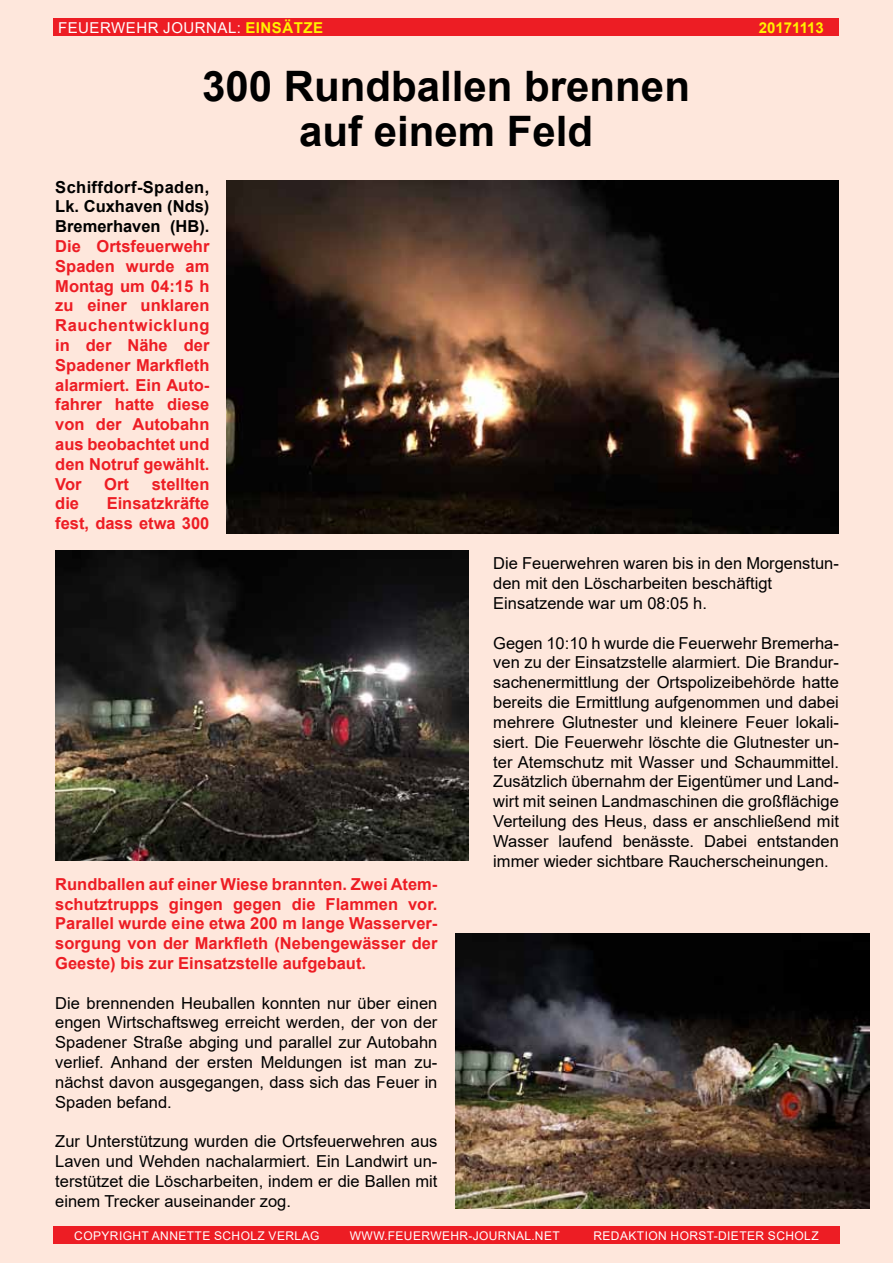
<style>
.page{position:relative;width:893px;height:1263px;background:#fee7dc}
.page>*{position:absolute;margin:0;border:0;box-sizing:border-box;transform-origin:0 0}
.t1{font:700 42px/45px "Arial";color:#000;text-align:center}
.t2{font:16.5px/19.8px "Arial";color:#000;text-align:justify}
.t3{font:700 16.5px/19.8px "Arial";color:#ed1d24;text-align:justify}
.t4{font:700 16.5px/19.8px "Arial";color:#000;text-align:justify}
.t5{font:15px "Arial";letter-spacing:.035em;color:#fff}
.t6{font:700 15px "Arial";color:#fff200}
.t7{font:12px "Arial";letter-spacing:.035em;color:#fff}
.s1{font-weight:700;color:#fff200}
</style>
<div class="page">
<div style="left:53px;top:1226px;width:787px;height:18px;background:#ed1d24"></div>
<div style="left:54px;top:18px;width:785px;height:18px;background:#ed1d24"></div>
<img style="left:226px;top:180px;width:613px;height:354px">
<img style="left:55px;top:550px;width:414px;height:311px">
<img style="left:455px;top:933px;width:414px;height:276px">
<p class="t5" style="left:58px;top:17px;width:265px">Feuerwehr Journal: <span class="s1">Einsätze</span></p>
<p class="t6" style="left:759px;top:17px;width:67px">20171113</p>
<h1 class="t1" style="left:202px;top:64px;width:489px">300 Rundballen brennen auf einem Feld</h1>
<p class="t4" style="left:55px;top:177px;width:156px">Schiffdorf-Spaden, Lk. Cuxhaven (Nds)<br>Bremerhaven (HB).</p>
<p class="t3" style="left:55px;top:236px;width:156px">Die Ortsfeuerwehr Spaden wurde am Montag um 04:15 h zu einer unklaren Rauchentwicklung in der Nähe der Spadener Markfleth alarmiert. Ein Auto&shy;fahrer hatte diese von der Autobahn aus beobachtet und den Notruf gewählt.<br>Vor</p>
<p class="t3" style="left:104px;top:474px;width:26px">Ort</p>
<p class="t3" style="left:152px;top:474px;width:59px">stellten</p>
<p class="t3" style="left:55px;top:494px;width:156px;text-align:right">Einsatzkräfte<br>fest, dass etwa 300</p>
<p class="t3" style="left:55px;top:494px;width:25px">die</p>
<p class="t3" style="left:55px;top:874px;width:384px">Rundballen auf einer Wiese brannten. Zwei Atem&shy;schutztrupps gingen gegen die Flammen vor.<br>Parallel wurde eine etwa 200 m lange Wasserver&shy;sorgung von der Markfleth (Nebengewässer der Geeste) bis zur Einsatzstelle aufgebaut.</p>
<p class="t2" style="left:55px;top:993px;width:384px">Die brennenden Heuballen konnten nur über einen engen Wirtschaftsweg erreicht werden, der von der Spadener Straße abging und parallel zur Autobahn verlief. Anhand der ersten Meldungen ist man zu&shy;nächst davon ausgegangen, dass sich das Feuer in Spaden befand.</p>
<p class="t2" style="left:55px;top:1131px;width:384px">Zur U nterstützung wurden die Ortsfeuerwehren aus Laven und Wehden nachalarmiert. Ein Landwirt un&shy;terstützet die Löscharbeiten, indem er die Ballen mit einem Trecker auseinander zog.</p>
<p class="t2" style="left:493px;top:554px;width:347px;text-align:left">Die Feuerwehren waren bis in den Morgenstun&shy;den mit den Löscharbeiten beschäftigt<br>Einsatzende war um 08:05 h.</p>
<p class="t2" style="left:493px;top:633px;width:347px">Gegen 10:10 h wurde die Feuerwehr Bremerha&shy;ven zu der Einsatzstelle alarmiert. Die Brandur&shy;sachenermittlung der Ortspolizeibehörde hatte bereits die Ermittlung aufgenommen und dabei mehrere Glutnester und kleinere Feuer lokali&shy;siert. Die Feuerwehr löschte die Glutnester un&shy;ter Atemschutz mit Wasser und Schaummittel.<br>Zusätzlich übernahm der Eigentümer und Land&shy;wirt mit seinen Landmaschinen die großflächige Verteilung des Heus, dass er anschließend mit Wasser laufend benässte. Dabei entstanden immer wieder sichtbare Raucherscheinungen.</p>
<p class="t7" style="left:74px;top:1227px;width:247px">Copyright Annette Scholz Verlag</p>
<p class="t7" style="left:350px;top:1227px;width:211px">www.feuerwehr-journal.net</p>
<p class="t7" style="left:593px;top:1227px;width:227px">Redaktion Horst-Dieter Scholz</p>
</div>
